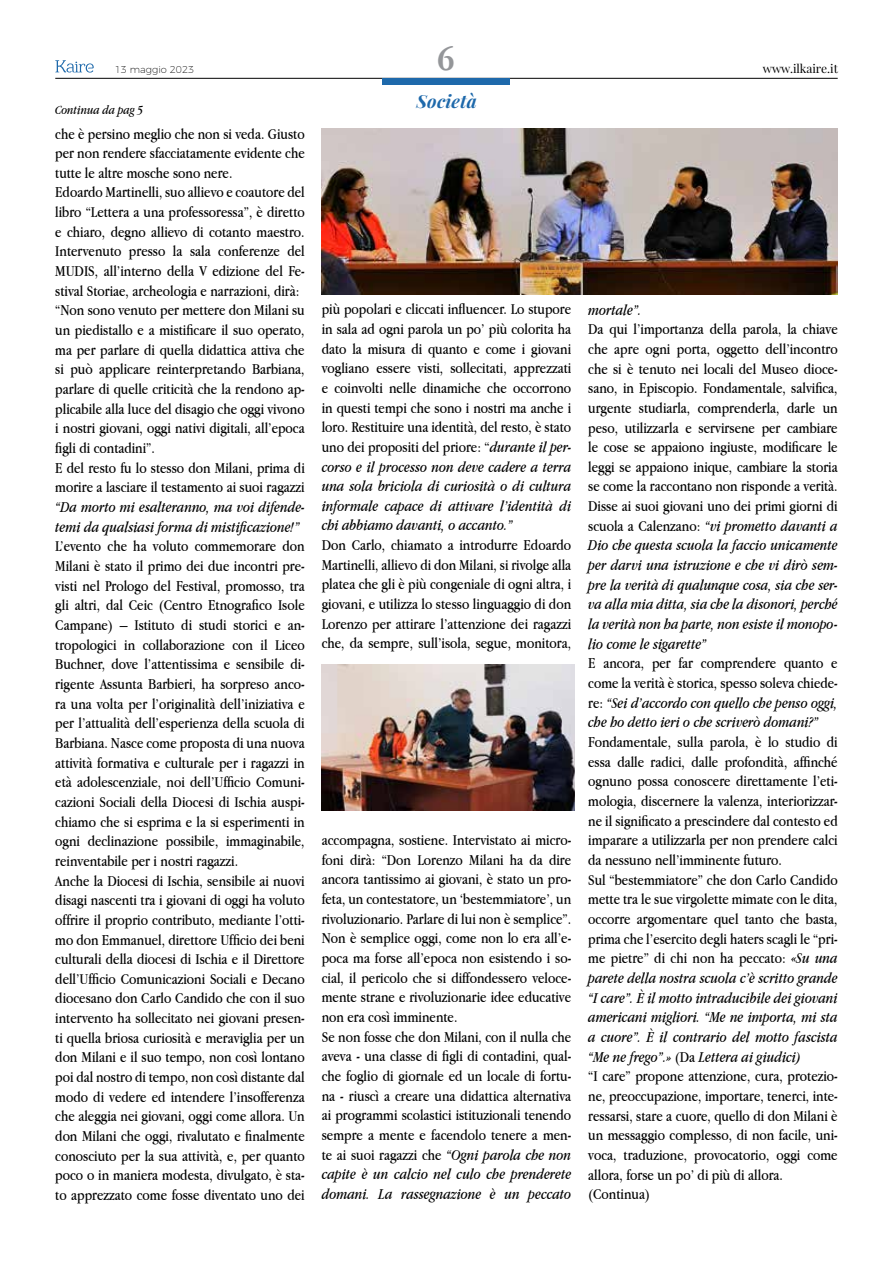
<style>
.page{position:relative;width:893px;height:1263px;background:#fff}
.page>*{position:absolute;margin:0;border:0;box-sizing:border-box;transform-origin:0 0}
.t1{font:700 37.5px "Garamond";color:#949699}
.t2{font:italic 700 18px "Playfair Display";letter-spacing:.01em;color:#1e69ab}
.t3{font:15.75px/19.6px "Apple Garamond";color:#000}
.t4{font:italic 15.75px/19.6px "Apple Garamond";color:#000}
.t5{font:italic 13.05px "Apple Garamond";color:#000}
.t6{font:12px "Playfair Display";color:#000}
.t7{font:200 9.9px "Montserrat";color:#000}
.s1{font-style:italic}
</style>
<div class="page">
<hr style="left:55px;top:78px;width:783px;height:1px;background:#000">
<div style="left:382px;top:78px;width:127px;height:7px;background:#1e69ab"></div>
<svg style="left:55px;top:60px;width:39px;height:13px"></svg>
<img style="left:322px;top:129px;width:516px;height:165px">
<img style="left:322px;top:664px;width:252px;height:146px">
<p class="t7" style="left:115px;top:62px;width:81px">13 maggio 2023</p>
<p class="t5" style="left:55px;top:102px;width:90px">Continua da pag 5</p>
<p class="t3" style="left:55px;top:123px;width:251px">che è persino meglio che non si veda. Giusto per non rendere sfacciatamente evidente che tutte le altre mosche sono nere.<br>Edoardo Martinelli, suo allievo e coautore del libro “Lettera a una professoressa”, è diretto e chiaro, degno allievo di cotanto maestro.<br>Intervenuto presso la sala conferenze del MUDIS, all’interno della V edizione del Fe&shy;stival Storiae, archeologia e narrazioni, dirà: “Non sono venuto per mettere don Milani su un piedistallo e a mistificare il suo operato, ma per parlare di quella didattica attiva che si può applicare reinterpretando Barbiana, parlare di quelle criticità che la rendono ap&shy;plicabile alla luce del disagio che oggi vivono i nostri giovani, oggi nativi digitali, all’epoca figli di contadini”.<br>E del resto fu lo stesso don Milani, prima di morire a lasciare il testamento ai suoi ragazzi</p>
<p class="t4" style="left:55px;top:497px;width:251px">“Da morto mi esalteranno, ma voi difende&shy;temi da qualsiasi forma di mistificazione!”</p>
<p class="t3" style="left:55px;top:536px;width:251px">L’evento che ha voluto commemorare don Milani è stato il primo dei due incontri pre&shy;visti nel Prologo del Festival, promosso, tra gli altri, dal Ceic (Centro Etnografico Isole Campane) – Istituto di studi storici e an&shy;tropologici in collaborazione con il Liceo Buchner, dove l’attentissima e sensibile di&shy;rigente Assunta Barbieri, ha sorpreso anco&shy;ra una volta per l’originalità dell’iniziativa e per l’attualità dell’esperienza della scuola di Barbiana. Nasce come proposta di una nuova attività formativa e culturale per i ragazzi in età adolescenziale, noi dell’Ufficio Comuni&shy;cazioni Sociali della Diocesi di Ischia auspi&shy;chiamo che si esprima e la si esperimenti in ogni declinazione possibile, immaginabile, reinventabile per i nostri ragazzi.<br>Anche la Diocesi di Ischia, sensibile ai nuovi disagi nascenti tra i giovani di oggi ha voluto offrire il proprio contributo, mediante l’otti&shy;mo don Emmanuel, direttore Ufficio dei beni culturali della diocesi di Ischia e il Direttore dell’Ufficio Comunicazioni Sociali e Decano diocesano don Carlo Candido che con il suo intervento ha sollecitato nei giovani presen&shy;ti quella briosa curiosità e meraviglia per un don Milani e il suo tempo, non così lontano poi dal nostro di tempo, non così distante dal modo di vedere ed intendere l’insofferenza che aleggia nei giovani, oggi come allora. Un don Milani che oggi, rivalutato e finalmente conosciuto per la sua attività, e, per quanto poco o in maniera modesta, divulgato, è sta&shy;to apprezzato come fosse diventato uno dei</p>
<h1 class="t1" style="left:437px;top:36px;width:19px">6</h1>
<p class="t2" style="left:417px;top:89px;width:62px">Società</p>
<p class="t6" style="left:763px;top:61px;width:77px">www.ilkaire.it</p>
<p class="t3" style="left:322px;top:299px;width:251px;text-align:justify">più popolari e cliccati influencer. Lo stupore in sala ad ogni parola un po’ più colorita ha dato la misura di quanto e come i giovani vogliano essere visti, sollecitati, apprezzati e coinvolti nelle dinamiche che occorrono in questi tempi che sono i nostri ma anche i loro. Restituire una identità, del resto, è stato uno dei propositi del priore: “<span class="s1">durante il per&shy;corso e il processo non deve cadere a terra una sola briciola di curiosità o di cultura informale capace di attivare l’identità di chi abbiamo davanti, o accanto.”</span></p>
<p class="t3" style="left:322px;top:535px;width:251px;text-align:justify">Don Carlo, chiamato a introdurre Edoardo Martinelli, allievo di don Milani, si rivolge alla platea che gli è più congeniale di ogni altra, i giovani, e utilizza lo stesso linguaggio di don Lorenzo per attirare l’attenzione dei ragazzi che, da sempre, sull’isola, segue, monitora,</p>
<p class="t3" style="left:322px;top:830px;width:251px">accompagna, sostiene. Intervistato ai micro&shy;foni dirà: “Don Lorenzo Milani ha da dire ancora tantissimo ai giovani, è stato un pro&shy;feta, un contestatore, un ‘bestemmiatore’, un rivoluzionario. Parlare di lui non è semplice”.<br>Non è semplice oggi, come non lo era all’e&shy;poca ma forse all’epoca non esistendo i so&shy;cial, il pericolo che si diffondessero veloce&shy;mente strane e rivoluzionarie idee educative non era così imminente.<br>Se non fosse che don Milani, con il nulla che aveva - una classe di figli di contadini, qual&shy;che foglio di giornale ed un locale di fortu&shy;na - riuscì a creare una didattica alternativa ai programmi scolastici istituzionali tenendo sempre a mente e facendolo tenere a men&shy;te ai suoi ragazzi che <span class="s1">“Ogni parola che non capite è un calcio nel culo che prenderete domani. La rassegnazione è un peccato</span></p>
<p class="t4" style="left:588px;top:299px;width:55px">mortale”.</p>
<p class="t3" style="left:588px;top:319px;width:251px;text-align:justify">Da qui l’importanza della parola, la chiave che apre ogni porta, oggetto dell’incontro che si è tenuto nei locali del Museo dioce&shy;sano, in Episcopio. Fondamentale, salvifica, urgente studiarla, comprenderla, darle un peso, utilizzarla e servirsene per cambiare le cose se appaiono ingiuste, modificare le leggi se appaiono inique, cambiare la storia se come la raccontano non risponde a verità.<br>Disse ai suoi giovani uno dei primi giorni di scuola a Calenzano: <span class="s1">“vi prometto davanti a Dio che questa scuola la faccio unicamente per darvi una istruzione e che vi dirò sem&shy;pre la verità di qualunque cosa, sia che ser&shy;va alla mia ditta, sia che la disonori, perché la verità non ha parte, non esiste il monopo&shy;lio come le sigarette”</span></p>
<p class="t3" style="left:588px;top:653px;width:251px;text-align:justify">E ancora, per far comprendere quanto e come la verità è storica, spesso soleva chiede&shy;re: <span class="s1">“Sei d’accordo con quello che penso oggi, che ho detto ieri o che scriverò domani?”</span></p>
<p class="t3" style="left:588px;top:732px;width:251px">Fondamentale, sulla parola, è lo studio di essa dalle radici, dalle profondità, affinché ognuno possa conoscere direttamente l’eti&shy;mologia, discernere la valenza, interiorizzar&shy;ne il significato a prescindere dal contesto ed imparare a utilizzarla per non prendere calci da nessuno nell’imminente futuro.<br>Sul “bestemmiatore” che don Carlo Candido mette tra le sue virgolette mimate con le dita, occorre argomentare quel tanto che basta, prima che l’esercito degli haters scagli le “pri&shy;me pietre” di chi non ha peccato: <span class="s1">«Su una parete della nostra scuola c’è scritto grande “I care”. È il motto intraducibile dei giovani americani migliori. “Me ne importa, mi sta a cuore”. È il contrario del motto fascista “Me ne frego”.»</span> (Da <span class="s1">Lettera ai giudici)<br></span>“I care” propone attenzione, cura, protezio&shy;ne, preoccupazione, importare, tenerci, inte&shy;ressarsi, stare a cuore, quello di don Milani è un messaggio complesso, di non facile, uni&shy;voca, traduzione, provocatorio, oggi come allora, forse un po’ di più di allora. (Continua)</p>
</div>
